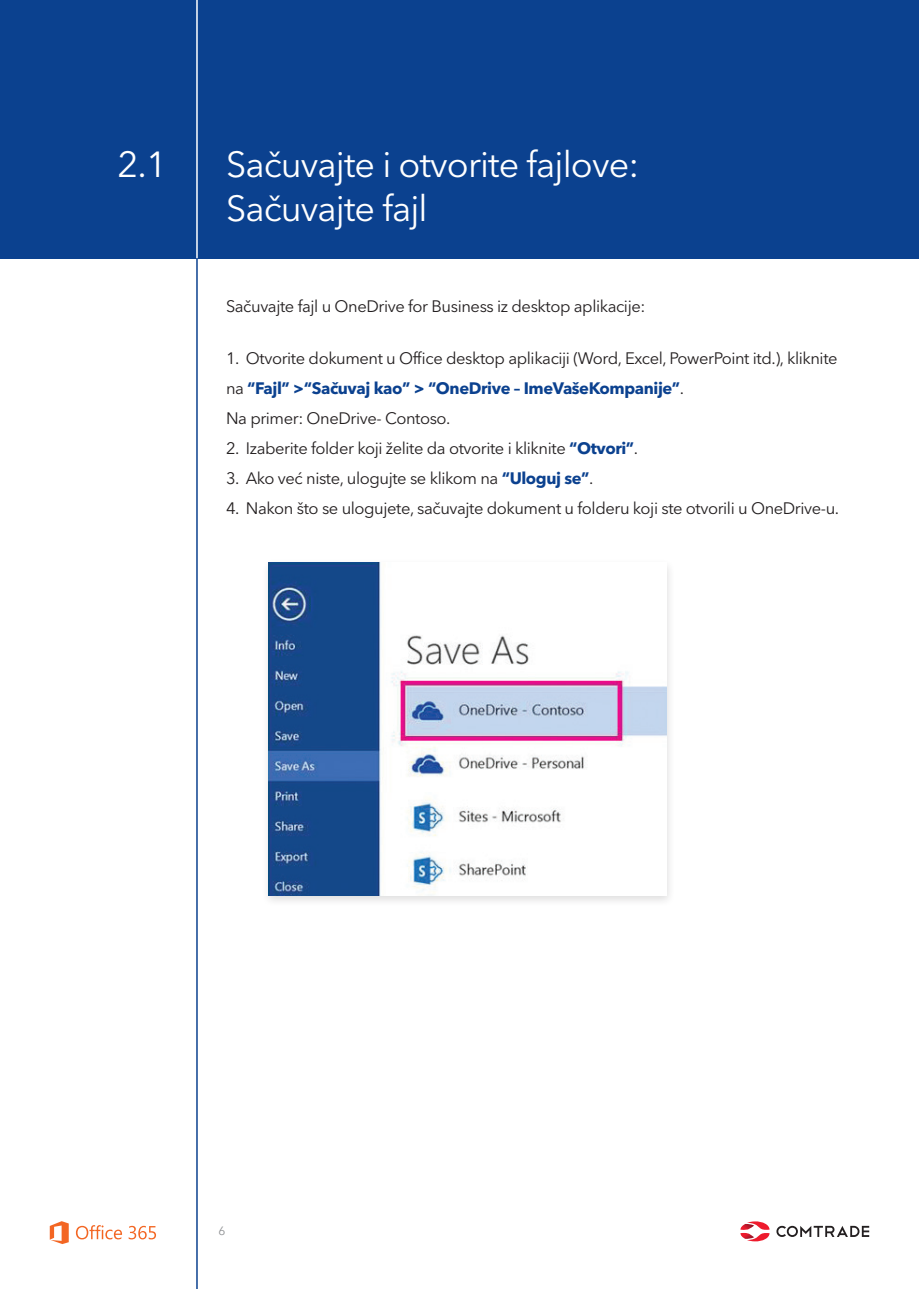
<style>
.page{position:relative;width:919px;height:1289px;background:#fff}
.page>*{position:absolute;margin:0;border:0;box-sizing:border-box;transform-origin:0 0}
.t1{font:36px/43.2px "Avenir Next LT Pro";letter-spacing:-.025em;color:#fff}
.t2{font:16.5px/30px "Avenir Next LT Pro";letter-spacing:-.025em;color:#231f20}
.t3{font:12px "Avenir Next LT Pro";color:#8f9194}
.s1{font-weight:700;color:#0b418f}
</style>
<div class="page">
<svg style="left:50px;top:1221px;width:19px;height:22px"></svg>
<svg style="left:76px;top:1225px;width:46px;height:14px"></svg>
<svg style="left:129px;top:1225px;width:27px;height:14px"></svg>
<svg style="left:776px;top:1225px;width:93px;height:11px"></svg>
<svg style="left:740px;top:1221px;width:29px;height:20px"></svg>
<div style="left:0;top:0;width:918px;height:258px;background:#0b418f"></div>
<div style="left:261px;top:558px;width:415px;height:349px;background:#231f20;opacity:.15"></div>
<img style="left:268px;top:562px;width:398px;height:333px">
<hr style="left:196px;top:0;width:2px;height:1288px;background:#0b418f">
<hr style="left:196px;top:0;width:2px;height:258px;background:#fff">
<h1 class="t1" style="left:118px;top:143px;width:51px">2.1</h1>
<h1 class="t1" style="left:226px;top:143px;width:414px">Sačuvajte i otvorite fajlove:<br>Sačuvajte fajl</h1>
<p class="t2" style="left:226px;top:291px;width:421px">Sačuvajte fajl u OneDrive for Business iz desktop aplikacije:</p>
<p class="t2" style="left:226px;top:343px;width:613px">1. Otvorite dokument u Office desktop aplikaciji (Word, Excel, PowerPoint itd.), kliknite na <span class="s1">“Fajl” &gt;“Sačuvaj kao” &gt; “OneDrive – ImeVašeKompanije”</span>.<br>Na primer: OneDrive- Contoso.</p>
<p class="t2" style="left:226px;top:433px;width:413px">2. Izaberite folder koji želite da otvorite i kliknite <span class="s1">“Otvori”</span>.</p>
<p class="t2" style="left:226px;top:463px;width:369px">3. Ako već niste, ulogujte se klikom na <span class="s1">“Uloguj se”</span>.</p>
<p class="t2" style="left:226px;top:493px;width:614px">4. Nakon što se ulogujete, sačuvajte dokument u folderu koji ste otvorili u OneDrive-u.</p>
<p class="t3" style="left:218px;top:1223px;width:8px">6</p>
</div>
